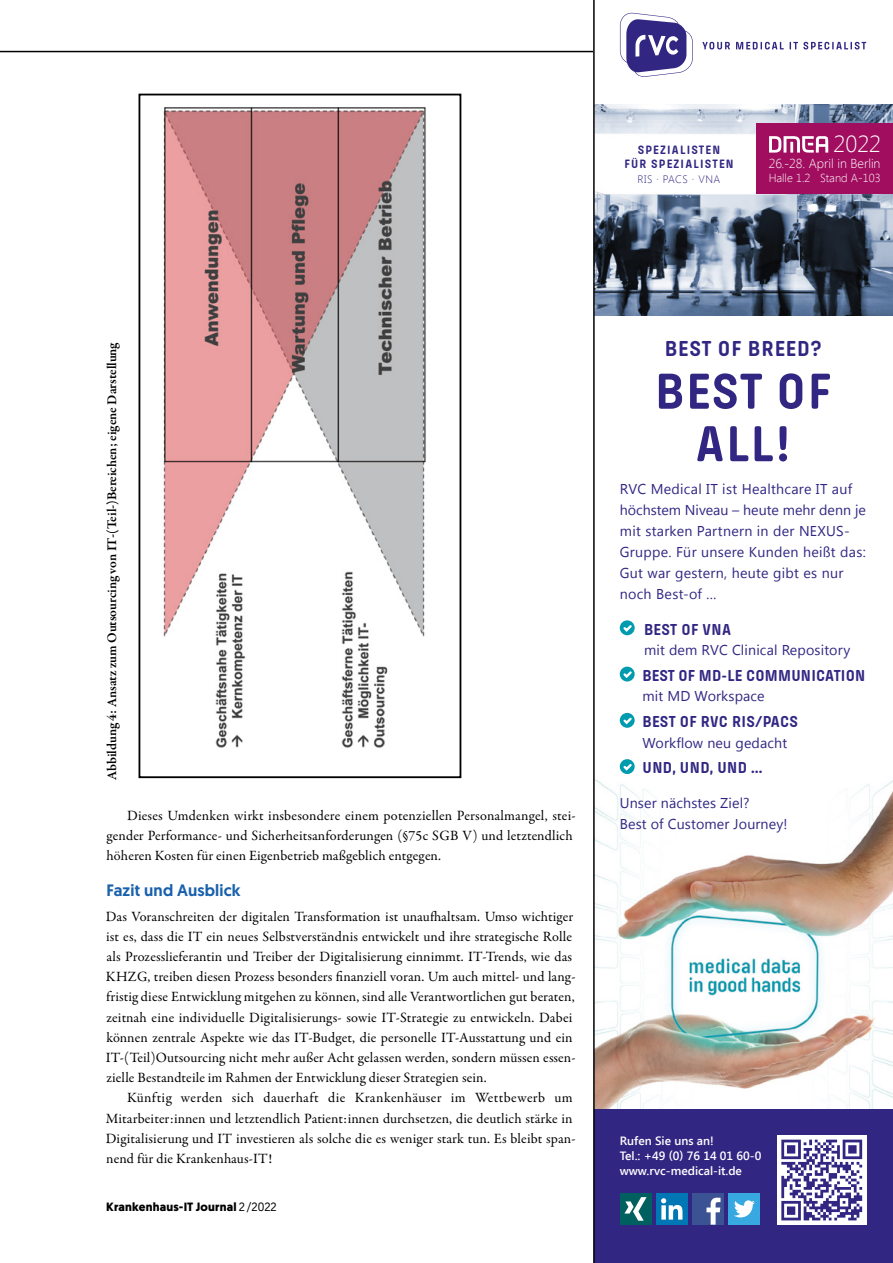
<style>
.page{position:relative;width:893px;height:1263px;background:#fff}
.page>*{position:absolute;margin:0;border:0;box-sizing:border-box;transform-origin:0 0}
.t1{font:700 52.5px/52.5px "Pilcrow Soft";letter-spacing:.035em;color:#312783;text-align:center}
.t2{font:300 23.25px "Segoe UI";color:#fff}
.t3{font:700 22.5px "Pilcrow Soft";letter-spacing:.04em;color:#312783}
.t4{font:700 16.5px "Pilcrow Soft";letter-spacing:.015em;color:#312783}
.t5{font:500 16.5px "Geomanist";letter-spacing:.01em;color:#1961ac}
.t6{font:14.25px/20.2px "Garamond Premr Pro";letter-spacing:.01em;color:#000}
.t7{font:14.25px/21px "Segoe UI";letter-spacing:.01em;color:#312783}
.t8{font:600 13.5px "Garamond Premr Pro";letter-spacing:-.01em;color:#000}
.t9{font:300 12.9px "Segoe UI";color:#fff}
.t10{font:700 12.6px/14.4px "Pilcrow Soft";letter-spacing:.095em;color:#312783;text-align:center}
.t11{font:600 12px/15px "Segoe UI";color:#fff}
.t12{font:700 12px "Geomanist";letter-spacing:.015em;color:#000}
.t13{font:300 11.55px "Segoe UI";color:#fff}
.t14{font:300 10.8px "Segoe UI";letter-spacing:.05em;color:#312783}
.s1{font-weight:400}
</style>
<div class="page">
<hr style="left:0;top:51px;width:893px;height:1px;background:#000">
<img style="left:163px;top:107px;width:263px;height:641px">
<div style="left:139px;top:94px;width:322px;height:684px;border:2px solid #000"></div>
<div style="left:594px;top:0;width:299px;height:1263px;background:#fff"></div>
<img style="left:595px;top:759px;width:298px;height:351px">
<svg style="left:620px;top:13px;width:73px;height:64px"></svg>
<svg style="left:702px;top:42px;width:164px;height:8px"></svg>
<div style="left:594px;top:1110px;width:299px;height:153px;background:#312783"></div>
<svg style="left:620px;top:620px;width:15px;height:15px"></svg>
<svg style="left:621px;top:623px;width:13px;height:11px"></svg>
<div style="left:620px;top:667px;width:15px;height:14px;background:#009baf;border-radius:50%"></div>
<svg style="left:621px;top:669px;width:13px;height:11px"></svg>
<svg style="left:620px;top:713px;width:15px;height:15px"></svg>
<svg style="left:621px;top:715px;width:13px;height:11px"></svg>
<svg style="left:620px;top:759px;width:15px;height:15px"></svg>
<svg style="left:621px;top:762px;width:13px;height:10px"></svg>
<div style="left:777px;top:1135px;width:89px;height:90px;background:#fff"></div>
<svg style="left:781px;top:1139px;width:81px;height:81px"></svg>
<div style="left:656px;top:1193px;width:31px;height:32px;background:#0077b5"></div>
<svg style="left:661px;top:1198px;width:21px;height:21px"></svg>
<div style="left:692px;top:1193px;width:32px;height:31px;background:#3b5293"></div>
<svg style="left:706px;top:1198px;width:14px;height:27px"></svg>
<div style="left:729px;top:1193px;width:31px;height:32px;background:#38a8e0"></div>
<svg style="left:734px;top:1200px;width:21px;height:17px"></svg>
<div style="left:620px;top:1193px;width:31px;height:31px;background:#00605f"></div>
<svg style="left:624px;top:1197px;width:23px;height:24px"></svg>
<img style="left:595px;top:104px;width:298px;height:211px">
<div style="left:757px;top:124px;width:136px;height:70px;background:#a10e60"></div>
<svg style="left:769px;top:136px;width:59px;height:17px"></svg>
<hr style="left:593px;top:0;width:2px;height:1263px;background:#000">
<p class="t10" style="left:624px;top:143px;width:111px">SPEZIALISTEN<br>FÜR SPEZIALISTEN</p>
<p class="t14" style="left:638px;top:172px;width:84px">RIS · PACS · VNA</p>
<h2 class="t2" style="left:833px;top:128px;width:49px">2022</h2>
<p class="t9" style="left:769px;top:155px;width:113px">26.-28. April in Berlin</p>
<p class="t13" style="left:769px;top:170px;width:113px">Halle 1.2 Stand A-103</p>
<p class="t8" style="left:104px;top:780px;width:439px;rotate:-90deg">Abbildung 4: Ansatz zum Outsourcing von IT-(Teil-)Bereichen; eigene Darstellung</p>
<p class="t6" style="left:106px;top:805px;width:471px;text-indent:21px">Dieses Umdenken wirkt insbesondere einem potenziellen Personalmangel, stei&shy;gender Performance- und Sicherheitsanforderungen (§75c SGB V) und letztendlich höheren Kosten für einen Eigenbetrieb maßgeblich entgegen.</p>
<p class="t5" style="left:107px;top:879px;width:136px">Fazit und Ausblick</p>
<p class="t6" style="left:106px;top:906px;width:471px">Das Voranschreiten der digitalen Transformation ist unaufhaltsam. Umso wichtiger ist es, dass die IT ein neues Selbstverständnis entwickelt und ihre strategische Rolle als Prozesslieferantin und Treiber der Digitalisierung einnimmt. IT-Trends, wie das KHZG, treiben diesen Prozess besonders finanziell voran. Um auch mittel- und lang&shy;fristig diese Entwicklung mitgehen zu können, sind alle Verantwortlichen gut beraten, zeitnah eine individuelle Digitalisierungs- sowie IT-Strategie zu entwickeln. Dabei können zentrale Aspekte wie das IT-Budget, die personelle IT-Ausstattung und ein IT-(Teil)Outsourcing nicht mehr außer Acht gelassen werden, sondern müssen essen&shy;zielle Bestandteile im Rahmen der Entwicklung dieser Strategien sein.</p>
<p class="t6" style="left:106px;top:1088px;width:471px;text-indent:21px">Künftig werden sich dauerhaft die Krankenhäuser im Wettbewerb um Mitarbeiter:innen und letztendlich Patient:innen durchsetzen, die deutlich stärke in Digitalisierung und IT investieren als solche die es weniger stark tun. Es bleibt span&shy;nend für die Krankenhaus-IT!</p>
<p class="t12" style="left:106px;top:1199px;width:172px">Krankenhaus-IT Journal <span class="s1">2/2022</span></p>
<h3 class="t3" style="left:665px;top:337px;width:158px">BEST OF BREED?</h3>
<h1 class="t1" style="left:655px;top:366px;width:178px">BEST OF<br>ALL!</h1>
<p class="t7" style="left:620px;top:477px;width:248px">RVC Medical IT ist Healthcare IT auf höchstem Niveau – heute mehr denn je mit starken Partnern in der NEXUS-<br>Gruppe. Für unsere Kunden heißt das:<br>Gut war gestern, heute gibt es nur noch Best-of …</p>
<p class="t4" style="left:644px;top:621px;width:88px">BEST OF VNA</p>
<p class="t7" style="left:644px;top:638px;width:208px">mit dem RVC Clinical Repository</p>
<p class="t4" style="left:642px;top:667px;width:224px">BEST OF MD-LE COMMUNICATION</p>
<p class="t7" style="left:642px;top:685px;width:124px">mit MD Workspace</p>
<p class="t4" style="left:642px;top:713px;width:157px">BEST OF RVC RIS/PACS</p>
<p class="t7" style="left:642px;top:732px;width:146px">Workflow neu gedacht</p>
<p class="t4" style="left:642px;top:759px;width:122px">UND, UND, UND …</p>
<p class="t7" style="left:620px;top:792px;width:169px">Unser nächstes Ziel?<br>Best of Customer Journey!</p>
<p class="t11" style="left:620px;top:1133px;width:143px">Rufen Sie uns an!<br>Tel.: +49 (0) 76 14 01 60-0 www.rvc-medical-it.de</p>
</div>
